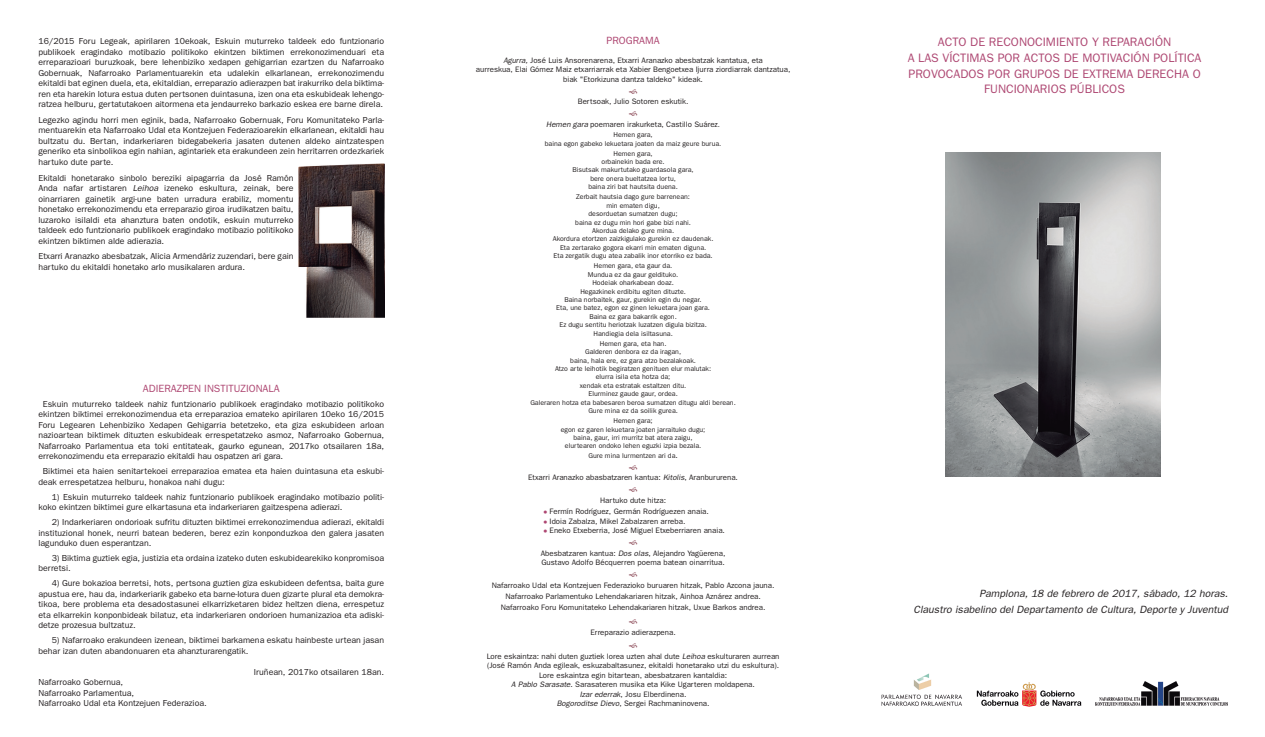
<style>
.page{position:relative;width:1265px;height:737px;background:#fff}
.page>*{position:absolute;margin:0;border:0;box-sizing:border-box;transform-origin:0 0}
.t1{font:12.25px/15.8px "Franklin Gothic";color:#ae4772;text-align:center}
.t2{font:italic 10.5px/15.8px "Franklin Gothic";color:#231f20;text-align:right}
.t3{font:10.5px "Franklin Gothic";color:#ae4772}
.t4{font:8.75px/10.5px "Franklin Gothic";color:#231f20;text-align:justify}
.t5{font:7.88px/9.5px "Franklin Gothic";color:#231f20;text-align:center}
.t6{font:7px/8.4px "Franklin Gothic";color:#231f20;text-align:center}
.s1{font-style:italic}
.s2{font-size:7px}
.s3{font-size:7.88px}
.s4{color:#ae4772}
</style>
<div class="page">
<img style="left:945px;top:152px;width:216px;height:324px">
<img style="left:881px;top:673px;width:96px;height:33px">
<svg style="left:977px;top:682px;width:104px;height:24px"></svg>
<img style="left:1095px;top:682px;width:133px;height:23px">
<img style="left:299px;top:164px;width:86px;height:153px">
<p class="t4" style="left:38px;top:36px;width:347px">16/2015 Foru Legeak, apirilaren 10ekoak, Eskuin muturreko taldeek edo funtzionario publikoek eragindako motibazio politikoko ekintzen biktimen errekonozimenduari eta erreparazioari buruzkoak, bere lehenbiziko xedapen gehigarrian ezartzen du Nafarroako Gobernuak, Nafarroako Parlamentuarekin eta udalekin elkarlanean, errekonozimendu ekitaldi bat eginen duela, eta, ekitaldian, erreparazio adierazpen bat irakurriko dela biktima&shy;ren eta harekin lotura estua duten pertsonen duintasuna, izen ona eta eskubideak lehengo&shy;ratzea helburu, gertatutakoen aitormena eta jendaurreko barkazio eskea ere barne direla.</p>
<p class="t4" style="left:38px;top:114px;width:347px">Legezko agindu horri men eginik, bada, Nafarroako Gobernuak, Foru Komunitateko Parla&shy;mentuarekin eta Nafarroako Udal eta Kontzejuen Federazioarekin elkarlanean, ekitaldi hau bultzatu du. Bertan, indarkeriaren bidegabekeria jasaten dutenen aldeko aintzatespen generiko eta sinbolikoa egin nahian, agintariek eta erakundeen zein herritarren ordezkariek hartuko dute parte.</p>
<p class="t4" style="left:38px;top:172px;width:257px">Ekitaldi honetarako sinbolo bereziki aipagarria da José Ramón Anda nafar artistaren <span class="s1">Leihoa</span> izeneko eskultura, zeinak, bere oinarriaren gainetik argi-une baten urradura erabiliz, momentu honetako errekonozimendu eta erreparazio giroa irudikatzen baitu, luzaroko isilaldi eta ahanztura baten ondotik, eskuin muturreko taldeek edo funtzionario publikoek eragindako motibazio politikoko ekintzen biktimen alde adierazia.</p>
<p class="t4" style="left:38px;top:251px;width:257px">Etxarri Aranazko abesbatzak, Alicia Armendáriz zuzendari, bere gain hartuko du ekitaldi honetako arlo musikalaren ardura.</p>
<p class="t3" style="left:143px;top:382px;width:138px">ADIERAZPEN INSTITUZIONALA</p>
<p class="t4" style="left:38px;top:398px;width:347px;text-indent:4px">Eskuin muturreko taldeek nahiz funtzionario publikoek eragindako motibazio politikoko ekintzen biktimei errekonozimendua eta erreparazioa emateko apirilaren 10eko 16/2015<br>Foru Legearen Lehenbiziko Xedapen Gehigarria betetzeko, eta giza eskubideen arloan nazioartean biktimek dituzten eskubideak errespetatzeko asmoz, Nafarroako Gobernua, Nafarroako Parlamentua eta toki entitateak, gaurko egunean, 2017ko otsailaren 18a, errekonozimendu eta erreparazio ekitaldi hau ospatzen ari gara.</p>
<p class="t4" style="left:38px;top:466px;width:347px;text-indent:4px">Biktimei eta haien senitartekoei erreparazioa ematea eta haien duintasuna eta eskubi&shy;deak errespetatzea helburu, honakoa nahi dugu:</p>
<p class="t4" style="left:38px;top:491px;width:347px;text-indent:13px">1) Eskuin muturreko taldeek nahiz funtzionario publikoek eragindako motibazio politi&shy;koko ekintzen biktimei gure elkartasuna eta indarkeriaren gaitzespena adierazi.</p>
<p class="t4" style="left:38px;top:516px;width:347px;text-indent:13px">2) Indarkeriaren ondorioak sufritu dituzten biktimei errekonozimendua adierazi, ekitaldi instituzional honek, neurri batean bederen, berez ezin konponduzkoa den galera jasaten lagunduko duen esperantzan.</p>
<p class="t4" style="left:38px;top:552px;width:347px;text-indent:13px">3) Biktima guztiek egia, justizia eta ordaina izateko duten eskubidearekiko konpromisoa berretsi.</p>
<p class="t4" style="left:38px;top:578px;width:347px;text-indent:13px">4) Gure bokazioa berretsi, hots, pertsona guztien giza eskubideen defentsa, baita gure apustua ere, hau da, indarkeriarik gabeko eta barne-lotura duen gizarte plural eta demokra&shy;tikoa, bere problema eta desadostasunei elkarrizketaren bidez heltzen diena, errespetuz eta elkarrekin konponbideak bilatuz, eta indarkeriaren ondorioen humanizazioa eta adiski&shy;detze prozesua bultzatuz.</p>
<p class="t4" style="left:38px;top:634px;width:347px;text-indent:13px">5) Nafarroako erakundeen izenean, biktimei barkamena eskatu hainbeste urtean jasan behar izan duten abandonuaren eta ahanzturarengatik.</p>
<p class="t4" style="left:254px;top:666px;width:132px">Iruñean, 2017ko otsailaren 18an.</p>
<p class="t4" style="left:38px;top:676px;width:170px;text-align:left">Nafarroako Gobernua,<br>Nafarroako Parlamentua,<br>Nafarroako Udal eta Kontzejuen Federazioa.</p>
<p class="t3" style="left:607px;top:34px;width:55px">PROGRAMA</p>
<p class="t5" style="left:476px;top:55px;width:316px"><span class="s1">Agurra,</span> José Luis Ansorenarena, Etxarri Aranazko abesbatzak kantatua, eta<br>aurreskua, Elai Gómez Maiz etxarriarrak eta Xabier Bengoetxea Ijurra ziordiarrak dantzatua, biak "Etorkizuna dantza taldeko" kideak.</p>
<p class="t5" style="left:578px;top:97px;width:112px">Bertsoak, Julio Sotoren eskutik.</p>
<p class="t5" style="left:546px;top:119px;width:175px"><span class="s1">Hemen gara</span> poemaren irakurketa, Castillo Suárez<span class="s2">.</span></p>
<p class="t6" style="left:545px;top:130px;width:178px">Hemen gara,<br>baina egon gabeko lekuetara joaten da maiz geure burua.</p>
<p class="t6" style="left:573px;top:149px;width:123px">Hemen gara,<br>orbainekin bada ere.<br>Bisutsak makurtutako guardasola gara, bere onera bueltatzea lortu,<br>baina ziri bat hautsita duena.</p>
<p class="t6" style="left:553px;top:193px;width:162px">Zerbait hautsia dago gure barrenean:<br>min ematen digu,<br>desorduetan sumatzen dugu;<br>baina ez dugu min hori gabe bizi nahi.<br>Akordua delako gure mina.<br>Akordura etortzen zaizkigulako gurekin ez daudenak.<br>Eta zertarako gogora ekarri min ematen diguna.<br>Eta zergatik dugu atea zabalik inor etorriko ez bada.</p>
<p class="t6" style="left:556px;top:262px;width:155px">Hemen gara, eta gaur da.<br>Mundua ez da gaur geldituko.<br>Hodeiak oharkabean doaz.<br>Hegazkinek erdibitu egiten dituzte.<br>Baina norbaitek, gaur, gurekin egin du negar.<br>Eta, une batez, egon ez ginen lekuetara joan gara.<br>Baina ez gara bakarrik egon.<br>Ez dugu sentitu heriotzak luzatzen digula bizitza.<br>Handiegia dela isiltasuna.</p>
<p class="t6" style="left:530px;top:339px;width:207px">Hemen gara, eta han.<br>Galderen denbora ez da iragan,<br>baina, hala ere, ez gara atzo bezalakoak.<br>Atzo arte leihotik begiratzen genituen elur malutak:<br>elurra isila eta hotza da;<br>xendak eta estratak estaltzen ditu.<br>Elurminez gaude gaur, ordea.<br>Galeraren hotza eta babesaren beroa sumatzen ditugu aldi berean.<br>Gure mina ez da soilik gurea.</p>
<p class="t6" style="left:561px;top:416px;width:146px">Hemen gara;<br>egon ez garen lekuetara joaten jarraituko dugu; baina, gaur, irri murritz bat atera zaigu, elurtearen ondoko lehen eguzki izpia bezala.</p>
<p class="t6" style="left:588px;top:451px;width:91px">Gure mina lurmentzen ari da<span class="s3">.</span></p>
<p class="t5" style="left:528px;top:473px;width:211px">Etxarri Aranazko abasbatzaren kantua: <span class="s1">Kitolis</span>, Aranbururena.</p>
<p class="t5" style="left:600px;top:495px;width:68px">Hartuko dute hitza:</p>
<p class="t5" style="left:543px;top:506px;width:167px"><span class="s4">●</span> Fermín Rodríguez, Germán Rodríguezen anaia.</p>
<p class="t5" style="left:543px;top:516px;width:144px"><span class="s4">●</span> Idoia Zabalza, Mikel Zabalzaren arreba.</p>
<p class="t5" style="left:543px;top:525px;width:183px"><span class="s4">●</span> Eneko Etxeberria, José Miguel Etxeberriaren anaia.</p>
<p class="t5" style="left:541px;top:548px;width:186px;text-align:left">Abesbatzaren kantua: <span class="s1">Dos olas</span>, Alejandro Yagüerena,<br>Gustavo Adolfo Bécquerren poema batean oinarritua.</p>
<p class="t5" style="left:492px;top:579px;width:284px;line-height:11.2px">Nafarroako Udal eta Kontzejuen Federazioko buruaren hitzak, Pablo Azcona jauna.<br>Nafarroako Parlamentuko Lehendakariaren hitzak, Ainhoa Aznárez andrea.<br>Nafarroako Foru Komunitateko Lehendakariaren hitzak, Uxue Barkos andrea.</p>
<p class="t5" style="left:590px;top:627px;width:87px">Erreparazio adierazpena.</p>
<p class="t5" style="left:487px;top:651px;width:294px">Lore eskaintza: nahi duten guztiek lorea uzten ahal dute <span class="s1">Leihoa</span> eskulturaren aurrean (José Ramón Anda egileak, eskuzabaltasunez, ekitaldi honetarako utzi du eskultura).<br>Lore eskaintza egin bitartean, abesbatzaren kantaldia:<br><span class="s1">A Pablo Sarasate</span>. Sarasateren musika eta Kike Ugarteren moldapena.<br><span class="s1">Izar ederrak</span>, Josu Elberdinena.<br><span class="s1">Bogoroditse Dievo</span>, Sergei Rachmaninovena.</p>
<h1 class="t1" style="left:908px;top:34px;width:295px">ACTO DE RECONOCIMIENTO Y REPARACIÓN<br>A LAS VÍCTIMAS POR ACTOS DE MOTIVACIÓN POLÍTICA PROVOCADOS POR GRUPOS DE EXTREMA DERECHA O FUNCIONARIOS PÚBLICOS</h1>
<p class="t2" style="left:914px;top:585px;width:316px">Pamplona, 18 de febrero de 2017, sábado, 12 horas.<br>Claustro isabelino del Departamento de Cultura, Deporte y Juventud</p>
</div>
